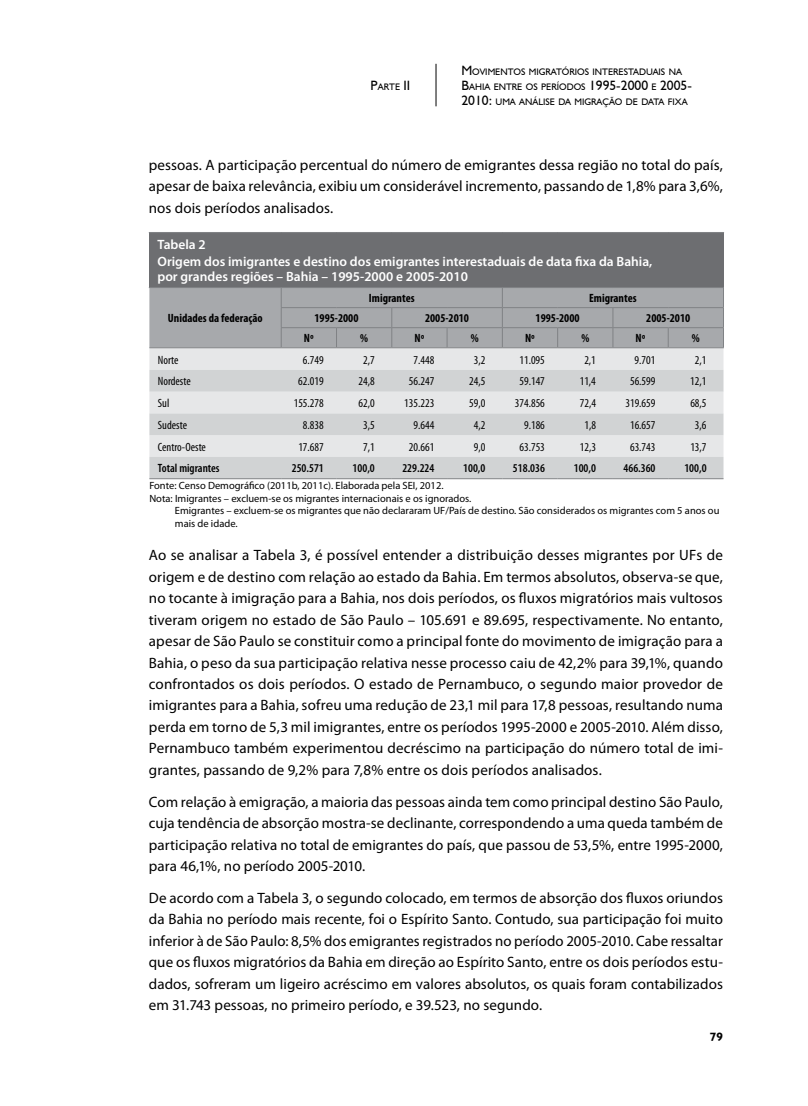
<style>
.page{position:relative;width:808px;height:1106px;background:#fff}
.page>*{position:absolute;margin:0;border:0;box-sizing:border-box;transform-origin:0 0}
.t1{font:15px/21.5px "Myriad Pro";letter-spacing:.005em;color:#000;text-align:justify}
.t2{font:600 13.5px/17.1px "Myriad Pro";color:#fff}
.t3{font:condensed 12px "Myriad Pro";color:#000}
.t4{font:700 condensed 12px "Myriad Pro";color:#000}
.t5{font:600 condensed 12px "Myriad Pro";color:#000}
.t6{font:700 12px "Humanist 521 BT";color:#000}
.t7{font:10.5px "Myriad Pro";color:#000}
.t8{font:9.45px/15px "Humanist 521 BT";color:#000}
.s1{font-size:13.5px}
</style>
<div class="page">
<hr style="left:436px;top:64px;width:1px;height:42px;background:#000">
<div style="left:149px;top:232px;width:574px;height:55px;background:#6d6e71"></div>
<div style="left:149px;top:348px;width:574px;height:22px;background:#e6e7e8"></div>
<svg style="left:149px;top:370px;width:574px;height:108px;background:#d9dbdc"></svg>
<hr style="left:149px;top:478px;width:132px;height:1px;background:#808285">
<hr style="left:281px;top:478px;width:55px;height:1px;background:#808285">
<hr style="left:336px;top:478px;width:56px;height:1px;background:#808285">
<hr style="left:392px;top:478px;width:55px;height:1px;background:#808285">
<hr style="left:447px;top:478px;width:55px;height:1px;background:#808285">
<hr style="left:502px;top:478px;width:56px;height:1px;background:#808285">
<hr style="left:558px;top:478px;width:55px;height:1px;background:#808285">
<hr style="left:613px;top:478px;width:55px;height:1px;background:#808285">
<hr style="left:668px;top:478px;width:55px;height:1px;background:#808285">
<div style="left:149px;top:287px;width:575px;height:61px;background:#a7a9ac"></div>
<hr style="left:281px;top:347px;width:55px;height:1px;background:#808285">
<hr style="left:336px;top:347px;width:56px;height:1px;background:#808285">
<hr style="left:392px;top:347px;width:55px;height:1px;background:#808285">
<hr style="left:447px;top:347px;width:55px;height:1px;background:#808285">
<hr style="left:502px;top:347px;width:56px;height:1px;background:#808285">
<hr style="left:558px;top:347px;width:55px;height:1px;background:#808285">
<hr style="left:613px;top:347px;width:55px;height:1px;background:#808285">
<hr style="left:668px;top:347px;width:56px;height:1px;background:#808285">
<hr style="left:149px;top:232px;width:132px;height:1px;background:#808285">
<hr style="left:281px;top:232px;width:55px;height:1px;background:#808285">
<hr style="left:336px;top:232px;width:56px;height:1px;background:#808285">
<hr style="left:392px;top:232px;width:55px;height:1px;background:#808285">
<hr style="left:447px;top:232px;width:55px;height:1px;background:#808285">
<hr style="left:502px;top:232px;width:56px;height:1px;background:#808285">
<hr style="left:558px;top:232px;width:55px;height:1px;background:#808285">
<hr style="left:613px;top:232px;width:55px;height:1px;background:#808285">
<hr style="left:668px;top:232px;width:56px;height:1px;background:#808285">
<p class="t8" style="left:371px;top:79px;width:37px"><span class="s1">P</span>ARTE <span class="s1">II</span></p>
<p class="t8" style="left:461px;top:64px;width:232px"><span class="s1">M</span>OVIMENTOS MIGRATÓRIOS INTERESTADUAIS NA<br><span class="s1">B</span>AHIA ENTRE OS PERÍODOS <span class="s1">1995-2000</span> E <span class="s1">2005-<br>2010:</span> UMA ANÁLISE DA MIGRAÇÃO DE DATA FIXA</p>
<p class="t1" style="left:149px;top:154px;width:576px">pessoas. A participação percentual do número de emigrantes dessa região no total do país, apesar de baixa relevância, exibiu um considerável incremento, passando de 1,8% para 3,6%, nos dois períodos analisados.</p>
<p class="t2" style="left:157px;top:236px;width:496px">Tabela 2<br>Origem dos imigrantes e destino dos emigrantes interestaduais de data fixa da Bahia,</p>
<p class="t2" style="left:157px;top:268px;width:312px">por grandes regiões – Bahia – 1995-2000 e 2005-2010</p>
<p class="t4" style="left:168px;top:311px;width:96px">Unidades da federação</p>
<p class="t4" style="left:369px;top:290px;width:47px">Imigrantes</p>
<p class="t4" style="left:589px;top:290px;width:49px">Emigrantes</p>
<p class="t4" style="left:314px;top:311px;width:46px">1995-2000</p>
<p class="t4" style="left:425px;top:311px;width:46px">2005-2010</p>
<p class="t4" style="left:536px;top:311px;width:46px">1995-2000</p>
<p class="t4" style="left:646px;top:311px;width:46px">2005-2010</p>
<p class="t4" style="left:304px;top:331px;width:11px">Nº</p>
<p class="t4" style="left:360px;top:331px;width:9px">%</p>
<p class="t4" style="left:414px;top:331px;width:11px">Nº</p>
<p class="t4" style="left:471px;top:331px;width:9px">%</p>
<p class="t4" style="left:525px;top:331px;width:11px">Nº</p>
<p class="t4" style="left:581px;top:331px;width:9px">%</p>
<p class="t4" style="left:636px;top:331px;width:11px">Nº</p>
<p class="t4" style="left:692px;top:331px;width:9px">%</p>
<p class="t3" style="left:158px;top:352px;width:22px">Norte</p>
<p class="t3" style="left:303px;top:352px;width:22px">6.749</p>
<p class="t3" style="left:363px;top:352px;width:13px">2,7</p>
<p class="t3" style="left:413px;top:352px;width:22px">7.448</p>
<p class="t3" style="left:474px;top:352px;width:13px">3,2</p>
<p class="t3" style="left:519px;top:352px;width:27px">11.095</p>
<p class="t3" style="left:584px;top:352px;width:13px">2,1</p>
<p class="t3" style="left:635px;top:352px;width:22px">9.701</p>
<p class="t3" style="left:695px;top:352px;width:13px">2,1</p>
<p class="t3" style="left:158px;top:374px;width:34px">Nordeste</p>
<p class="t3" style="left:298px;top:374px;width:27px">62.019</p>
<p class="t3" style="left:359px;top:374px;width:18px">24,8</p>
<p class="t3" style="left:409px;top:374px;width:27px">56.247</p>
<p class="t3" style="left:469px;top:374px;width:18px">24,5</p>
<p class="t3" style="left:519px;top:374px;width:27px">59.147</p>
<p class="t3" style="left:580px;top:374px;width:18px">11,4</p>
<p class="t3" style="left:630px;top:374px;width:27px">56.599</p>
<p class="t3" style="left:690px;top:374px;width:18px">12,1</p>
<p class="t3" style="left:158px;top:396px;width:13px">Sul</p>
<p class="t3" style="left:294px;top:396px;width:32px">155.278</p>
<p class="t3" style="left:359px;top:396px;width:18px">62,0</p>
<p class="t3" style="left:404px;top:396px;width:32px">135.223</p>
<p class="t3" style="left:469px;top:396px;width:18px">59,0</p>
<p class="t3" style="left:515px;top:396px;width:32px">374.856</p>
<p class="t3" style="left:580px;top:396px;width:18px">72,4</p>
<p class="t3" style="left:625px;top:396px;width:32px">319.659</p>
<p class="t3" style="left:690px;top:396px;width:18px">68,5</p>
<p class="t3" style="left:158px;top:417px;width:31px">Sudeste</p>
<p class="t3" style="left:303px;top:417px;width:22px">8.838</p>
<p class="t3" style="left:363px;top:417px;width:13px">3,5</p>
<p class="t3" style="left:413px;top:417px;width:22px">9.644</p>
<p class="t3" style="left:474px;top:417px;width:13px">4,2</p>
<p class="t3" style="left:524px;top:417px;width:22px">9.186</p>
<p class="t3" style="left:584px;top:417px;width:13px">1,8</p>
<p class="t3" style="left:630px;top:417px;width:27px">16.657</p>
<p class="t3" style="left:695px;top:417px;width:13px">3,6</p>
<p class="t3" style="left:158px;top:439px;width:50px">Centro-Oeste</p>
<p class="t3" style="left:298px;top:439px;width:27px">17.687</p>
<p class="t3" style="left:363px;top:439px;width:13px">7,1</p>
<p class="t3" style="left:409px;top:439px;width:27px">20.661</p>
<p class="t3" style="left:474px;top:439px;width:13px">9,0</p>
<p class="t3" style="left:519px;top:439px;width:27px">63.753</p>
<p class="t3" style="left:580px;top:439px;width:18px">12,3</p>
<p class="t3" style="left:630px;top:439px;width:27px">63.743</p>
<p class="t3" style="left:690px;top:439px;width:18px">13,7</p>
<p class="t5" style="left:158px;top:461px;width:63px">Total migrantes</p>
<p class="t5" style="left:292px;top:461px;width:33px">250.571</p>
<p class="t5" style="left:353px;top:461px;width:24px">100,0</p>
<p class="t5" style="left:402px;top:461px;width:33px">229.224</p>
<p class="t5" style="left:463px;top:461px;width:24px">100,0</p>
<p class="t5" style="left:513px;top:461px;width:33px">518.036</p>
<p class="t5" style="left:574px;top:461px;width:24px">100,0</p>
<p class="t5" style="left:623px;top:461px;width:33px">466.360</p>
<p class="t5" style="left:684px;top:461px;width:24px">100,0</p>
<p class="t7" style="left:149px;top:479px;width:296px">Fonte: Censo Demográfico (2011b, 2011c). Elaborada pela SEI, 2012.</p>
<p class="t7" style="left:149px;top:492px;width:324px">Nota: Imigrantes – excluem-se os migrantes internacionais e os ignorados.</p>
<p class="t7" style="left:175px;top:504px;width:546px">Emigrantes – excluem-se os migrantes que não declararam UF/País de destino. São considerados os migrantes com 5 anos ou</p>
<p class="t7" style="left:175px;top:517px;width:64px">mais de idade.</p>
<p class="t1" style="left:149px;top:544px;width:576px">Ao se analisar a Tabela 3, é possível entender a distribuição desses migrantes por UFs de origem e de destino com relação ao estado da Bahia. Em termos absolutos, observa-se que, no tocante à imigração para a Bahia, nos dois períodos, os fluxos migratórios mais vultosos tiveram origem no estado de São Paulo – 105.691 e 89.695, respectivamente. No entanto, apesar de São Paulo se constituir como a principal fonte do movimento de imigração para a Bahia, o peso da sua participação relativa nesse processo caiu de 42,2% para 39,1%, quando confrontados os dois períodos. O estado de Pernambuco, o segundo maior provedor de imigrantes para a Bahia, sofreu uma redução de 23,1 mil para 17,8 pessoas, resultando numa perda em torno de 5,3 mil imigrantes, entre os períodos 1995-2000 e 2005-2010. Além disso, Pernambuco também experimentou decréscimo na participação do número total de imi&shy;grantes, passando de 9,2% para 7,8% entre os dois períodos analisados.</p>
<p class="t1" style="left:149px;top:790px;width:576px">Com relação à emigração, a maioria das pessoas ainda tem como principal destino São Paulo, cuja tendência de absorção mostra-se declinante, correspondendo a uma queda também de participação relativa no total de emigrantes do país, que passou de 53,5%, entre 1995-2000, para 46,1%, no período 2005-2010.</p>
<p class="t1" style="left:149px;top:887px;width:576px">De acordo com a Tabela 3, o segundo colocado, em termos de absorção dos fluxos oriundos da Bahia no período mais recente, foi o Espírito Santo. Contudo, sua participação foi muito inferior à de São Paulo: 8,5% dos emigrantes registrados no período 2005-2010. Cabe ressaltar que os fluxos migratórios da Bahia em direção ao Espírito Santo, entre os dois períodos estu&shy;dados, sofreram um ligeiro acréscimo em valores absolutos, os quais foram contabilizados em 31.743 pessoas, no primeiro período, e 39.523, no segundo.</p>
<p class="t6" style="left:710px;top:1029px;width:15px">79</p>
</div>
